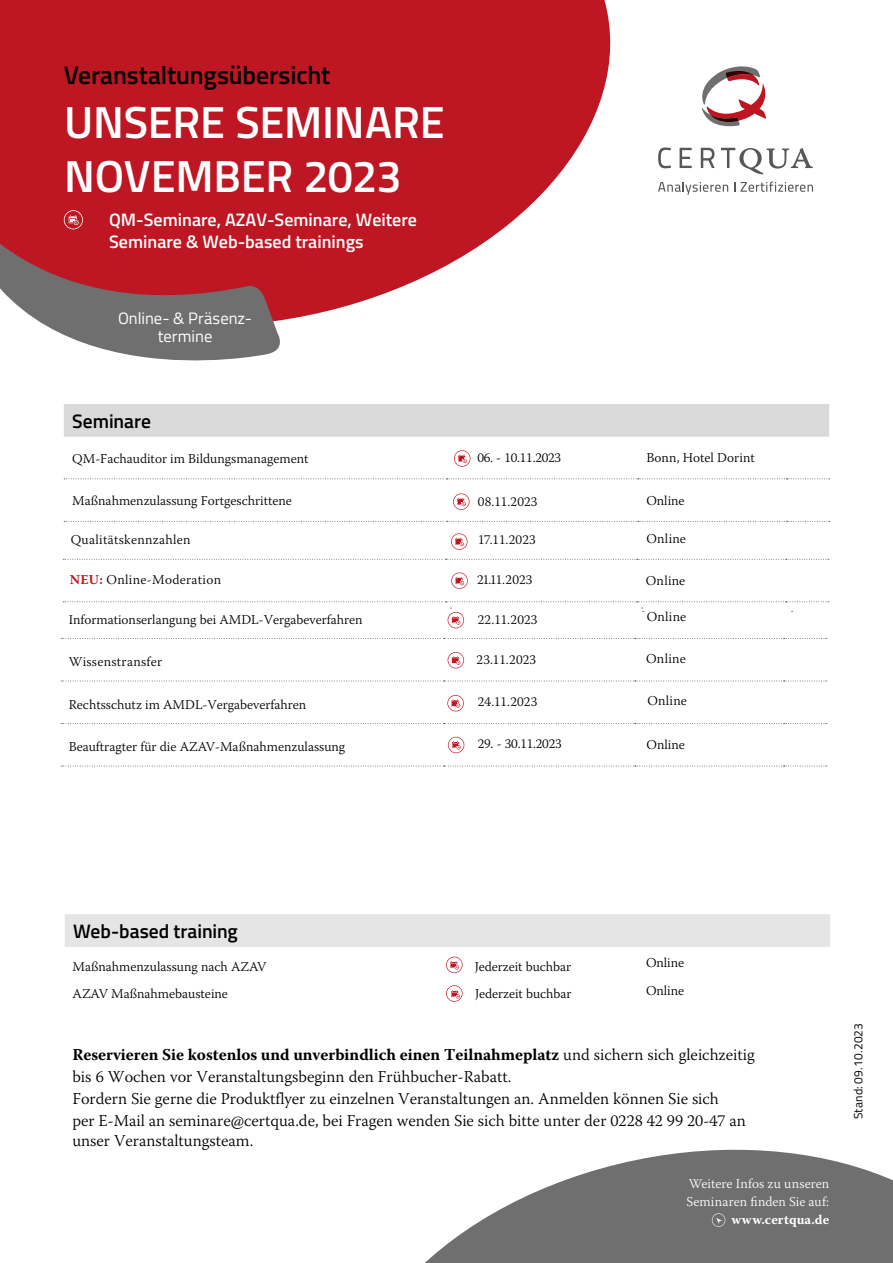
<style>
.page{position:relative;width:893px;height:1263px;background:#fff}
.page>*{position:absolute;margin:0;border:0;box-sizing:border-box;transform-origin:0 0}
.t1{font:600 45px/54px "Titillium Web";letter-spacing:-.005em;color:#fff}
.t2{font:600 25.5px "Titillium Web";letter-spacing:-.005em;color:#000}
.t3{font:600 19.5px "Titillium Web";color:#000}
.t4{font:600 18px/21.6px "Titillium Web";color:#fff}
.t5{font:300 16.5px/21.5px "Warnock Pro";color:#000}
.t6{font:16.5px/18px "Titillium Web";color:#fff;text-align:center}
.t7{font:300 13.5px/27px "Warnock Pro";color:#000}
.t8{font:300 13.5px "Warnock Pro";letter-spacing:.025em;color:#000}
.t9{font:300 13.5px/18px "Warnock Pro";color:#fff}
.t10{font:300 13.5px "Warnock Pro";letter-spacing:-.02em;color:#000}
.t11{font:700 13.5px "Warnock Pro";letter-spacing:.01em;color:#fff}
.t12{font:12px "Titillium Web";letter-spacing:.015em;color:#000}
.s1{font-weight:700;color:#bc1621}
.s2{font-weight:700}
</style>
<div class="page">
<svg style="left:425px;top:1149px;width:468px;height:114px;fill:#706f6f"></svg>
<svg style="left:712px;top:1213px;width:13px;height:14px"></svg>
<svg style="left:658px;top:182px;width:70px;height:13px"></svg>
<svg style="left:741px;top:182px;width:72px;height:10px"></svg>
<svg style="left:658px;top:147px;width:13px;height:21px"></svg>
<svg style="left:680px;top:148px;width:12px;height:20px"></svg>
<svg style="left:701px;top:148px;width:14px;height:20px"></svg>
<svg style="left:721px;top:148px;width:92px;height:26px"></svg>
<svg style="left:701px;top:66px;width:65px;height:61px"></svg>
<div style="left:64px;top:404px;width:765px;height:33px;background:#dadada"></div>
<svg style="left:64px;top:478px;width:766px;height:1px"></svg>
<svg style="left:61px;top:766px;width:766px;height:1px"></svg>
<svg style="left:64px;top:521px;width:766px;height:1px"></svg>
<svg style="left:61px;top:638px;width:766px;height:1px"></svg>
<svg style="left:61px;top:681px;width:766px;height:1px"></svg>
<svg style="left:61px;top:723px;width:766px;height:1px"></svg>
<svg style="left:63px;top:559px;width:766px;height:1px"></svg>
<svg style="left:63px;top:601px;width:766px;height:1px"></svg>
<svg style="left:454px;top:450px;width:16px;height:17px"></svg>
<svg style="left:453px;top:493px;width:16px;height:17px"></svg>
<svg style="left:451px;top:533px;width:16px;height:17px"></svg>
<svg style="left:448px;top:652px;width:16px;height:16px"></svg>
<svg style="left:447px;top:695px;width:17px;height:16px"></svg>
<svg style="left:448px;top:737px;width:16px;height:16px"></svg>
<div style="left:65px;top:914px;width:765px;height:33px;background:#e5e5e5"></div>
<svg style="left:0;top:0;width:611px;height:319px;background:#c73842"></svg>
<svg style="left:0;top:200px;width:288px;height:161px;background:#a84e54"></svg>
<svg style="left:448px;top:608px;width:16px;height:20px"></svg>
<svg style="left:451px;top:572px;width:17px;height:17px"></svg>
<svg style="left:446px;top:985px;width:17px;height:17px"></svg>
<svg style="left:446px;top:957px;width:17px;height:16px"></svg>
<p class="t2" style="left:64px;top:56px;width:268px">Veranstaltungsübersicht</p>
<p class="t1" style="left:64px;top:93px;width:382px">UNSERE SEMINARE<br>NOVEMBER 2023</p>
<h3 class="t4" style="left:109px;top:208px;width:309px">QM-Seminare, AZAV-Seminare, Weitere<br>Seminare &amp; Web-based trainings</h3>
<p class="t6" style="left:118px;top:308px;width:136px">Online- &amp; Präsenz&shy;termine</p>
<p class="t3" style="left:72px;top:407px;width:80px">Seminare</p>
<p class="t7" style="left:72px;top:444px;width:238px">QM-Fachauditor im Bildungsmanagement</p>
<p class="t10" style="left:477px;top:449px;width:85px">06. - 10.11.2023</p>
<p class="t7" style="left:646px;top:443px;width:110px">Bonn, Hotel Dorint</p>
<p class="t7" style="left:72px;top:487px;width:221px">Maßnahmenzulassung Fortgeschrittene</p>
<p class="t7" style="left:478px;top:488px;width:61px">08.11.2023</p>
<p class="t7" style="left:646px;top:487px;width:40px">Online</p>
<p class="t8" style="left:71px;top:532px;width:122px">Qualitätskennzahlen</p>
<p class="t7" style="left:478px;top:526px;width:59px">17.11.2023</p>
<p class="t7" style="left:646px;top:525px;width:41px">Online</p>
<p class="t8" style="left:70px;top:572px;width:153px"><span class="s1">NEU:</span> Online-Moderation</p>
<p class="t7" style="left:477px;top:566px;width:57px">21.11.2023</p>
<p class="t7" style="left:646px;top:566px;width:41px">Online</p>
<p class="t7" style="left:69px;top:605px;width:295px">Informationserlangung bei AMDL-Vergabeverfahren</p>
<p class="t7" style="left:478px;top:606px;width:61px">22.11.2023</p>
<p class="t7" style="left:647px;top:603px;width:41px">Online</p>
<p class="t8" style="left:69px;top:653px;width:95px">Wissenstransfer</p>
<p class="t7" style="left:477px;top:646px;width:61px">23.11.2023</p>
<p class="t7" style="left:646px;top:645px;width:41px">Online</p>
<p class="t7" style="left:69px;top:690px;width:239px">Rechtsschutz im AMDL-Vergabeverfahren</p>
<p class="t7" style="left:478px;top:687px;width:61px">24.11.2023</p>
<p class="t7" style="left:647px;top:687px;width:41px">Online</p>
<p class="t7" style="left:69px;top:733px;width:278px">Beauftragter für die AZAV-Maßnahmenzulassung</p>
<p class="t10" style="left:478px;top:735px;width:85px">29. - 30.11.2023</p>
<p class="t7" style="left:646px;top:731px;width:40px">Online</p>
<p class="t3" style="left:73px;top:917px;width:166px">Web-based training</p>
<p class="t7" style="left:73px;top:953px;width:195px">Maßnahmenzulassung nach AZAV<br>AZAV Maßnahmebausteine</p>
<p class="t7" style="left:475px;top:952px;width:98px">Jederzeit buchbar<br>Jederzeit buchbar</p>
<p class="t7" style="left:646px;top:948px;width:39px;line-height:28.2px">Online<br>Online</p>
<p class="t5" style="left:72px;top:1044px;width:684px"><span class="s2">Reservieren Sie kostenlos und unverbindlich einen Teilnahmeplatz</span> und sichern sich gleichzeitig bis 6 Wochen vor Veranstaltungsbeginn den Frühbucher-Rabatt.<br>Fordern Sie gerne die Produktflyer zu einzelnen Veranstaltungen an. Anmelden können Sie sich<br>per E-Mail an seminare@certqua.de, bei Fragen wenden Sie sich bitte unter der 0228 42 99 20-47 an unser Veranstaltungsteam.</p>
<p class="t9" style="left:686px;top:1174px;width:144px">Weitere Infos zu unseren<br>Seminaren finden Sie auf:</p>
<p class="t11" style="left:731px;top:1211px;width:99px">www.certqua.de</p>
<p class="t12" style="left:849px;top:1119px;width:98px;rotate:-90deg">Stand: 09.10.2023</p>
</div>
